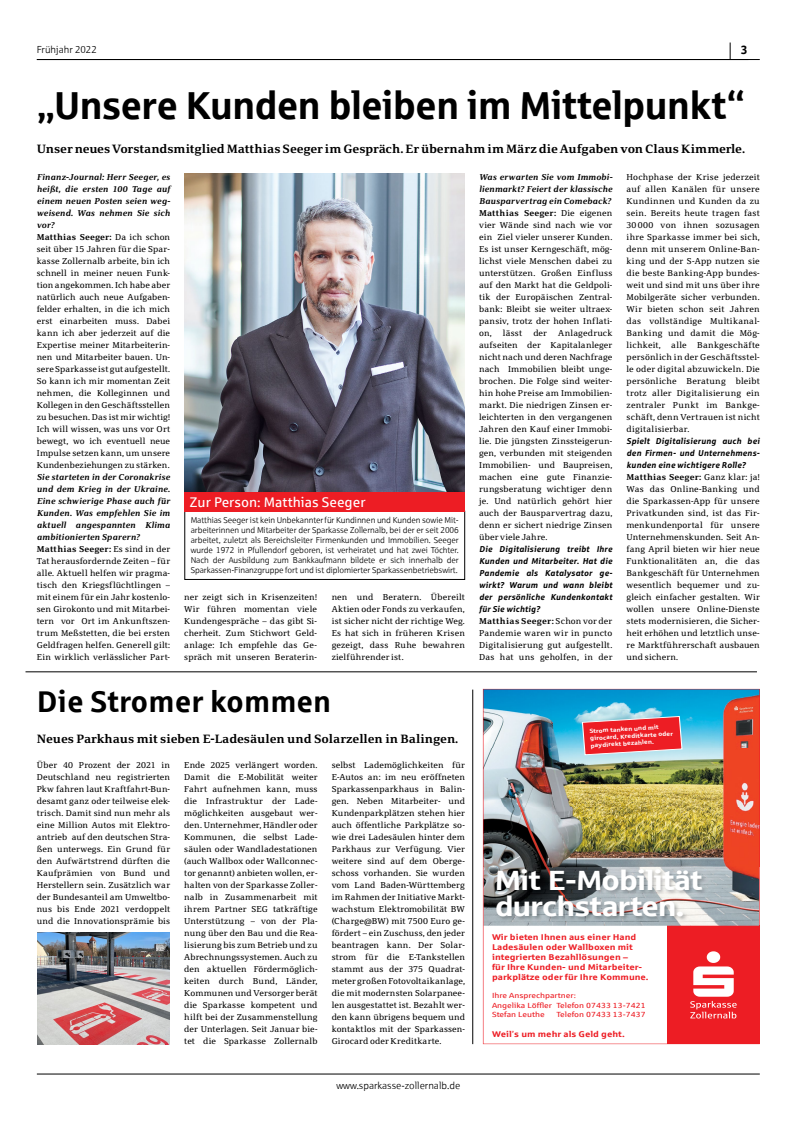
<style>
.page{position:relative;width:808px;height:1134px;background:#fff}
.page>*{position:absolute;margin:0;border:0;box-sizing:border-box;transform-origin:0 0}
.t1{font:700 39px "Sparkasse Rg";letter-spacing:-.025em;color:#000}
.t2{font:700 30px "Sparkasse Rg";color:#000}
.t3{font:27.8px/26px "Sparkasse Head";color:#fff;scale:1.16 1}
.t4{font:14px "Sparkasse Rg";color:#fff}
.t5{font:700 12px "Sparkasse Serif";letter-spacing:-.005em;color:#000}
.t6{font:700 12px "Sparkasse Rg";color:#000}
.t7{font:10px "Sparkasse Lt";color:#000}
.t8{font:8.5px/12px "Sparkasse Serif";letter-spacing:.015em;color:#000;text-align:justify}
.t9{font:8.5px/10px "Sparkasse Lt";letter-spacing:-.01em;color:#000;text-align:justify}
.t10{font:italic 700 8.5px/12px "Sparkasse Rg";letter-spacing:.01em;color:#000;text-align:justify}
.t11{font:700 8.4px/10px "Sparkasse Rg";color:#ed1d24;scale:1.16 1}
.t12{font:7.4px/9.3px "Sparkasse Rg";color:#ed1d24;scale:1.16 1}
.t13{font:700 5.9px/7.1px "Sparkasse Rg";color:#fff;scale:1.15 1}
.s1{font-weight:700;font-style:italic}
.s2{font-weight:700}
.s3{font-weight:400}
</style>
<div class="page">
<hr style="left:37px;top:1074px;width:723px;height:1px;background:#000">
<svg style="left:730px;top:43px;width:1px;height:16px"></svg>
<hr style="left:37px;top:59px;width:723px;height:1px;background:#000">
<img style="left:184px;top:173px;width:281px;height:319px">
<img style="left:37px;top:932px;width:132px;height:112px">
<img style="left:483px;top:689px;width:277px;height:355px">
<svg style="left:582px;top:716px;width:100px;height:39px;background:#e34951"></svg>
<img style="left:495px;top:869px;width:212px;height:53px">
<svg style="left:690px;top:951px;width:47px;height:67px"></svg>
<hr style="left:26px;top:672px;width:731px;height:1px;background:#000">
<div style="left:184px;top:511px;width:281px;height:69px;border:1px solid #000"></div>
<div style="left:184px;top:492px;width:281px;height:19px;background:#ed1d24"></div>
<hr style="left:472px;top:690px;width:1px;height:354px;background:#000">
<p class="t7" style="left:37px;top:44px;width:61px">Frühjahr 2022</p>
<h3 class="t6" style="left:741px;top:42px;width:8px">3</h3>
<h1 class="t1" style="left:37px;top:80px;width:710px">„Unsere Kunden bleiben im Mittelpunkt“</h1>
<h3 class="t5" style="left:37px;top:142px;width:710px">Unser neues Vorstandsmitglied Matthias Seeger im Gespräch. Er übernahm im März die Aufgaben von Claus Kimmerle.</h3>
<p class="t8" style="left:37px;top:171px;width:135px;text-align:left"><span class="s1">Finanz-Journal: Herr Seeger, es heißt, die ersten 100 Tage auf einem neuen Posten seien weg&shy;weisend. Was nehmen Sie sich vor?<br></span><span class="s2">Matthias Seeger:</span> Da ich schon seit über 15 Jahren für die Spar&shy;kasse Zollernalb arbeite, bin ich schnell in meiner neuen Funk&shy;tion angekommen. Ich habe aber natürlich auch neue Aufgaben&shy;felder erhalten, in die ich mich erst einarbeiten muss. Dabei kann ich aber jederzeit auf die<br>Expertise meiner Mitarbeiterin&shy;nen und Mitarbeiter bauen. Un&shy;sere Sparkasse ist gut aufgestellt.<br>So kann ich mir momentan Zeit nehmen, die Kolleginnen und<br>Kollegen in den Geschäftsstellen zu besuchen. Das ist mir wichtig!<br>Ich will wissen, was uns vor Ort bewegt, wo ich eventuell neue<br>Impulse setzen kann, um unsere<br>Kundenbeziehungen zu stärken.</p>
<p class="t8" style="left:37px;top:471px;width:135px;text-align:left"><span class="s1">Sie starteten in der Coronakrise und dem Krieg in der Ukraine.<br>Eine schwierige Phase auch für<br>Kunden. Was empfehlen Sie im aktuell angespannten Klima ambitionierten Sparern?<br></span><span class="s2">Matthias Seeger:</span> Es sind in der<br>Tat herausfordernde Zeiten – für alle. Aktuell helfen wir pragma&shy;tisch den Kriegsflüchtlingen – mit einem für ein Jahr kostenlo&shy;sen Girokonto und mit Mitarbei&shy;tern vor Ort im Ankunftszen&shy;trum Meßstetten, die bei ersten<br>Geldfragen helfen. Generell gilt:<br>Ein wirklich verlässlicher Part-</p>
<p class="t8" style="left:479px;top:171px;width:135px;text-align:left"><span class="s1">Was erwarten Sie vom Immobi&shy;lienmarkt? Feiert der klassische<br>Bausparvertrag ein Comeback?<br></span><span class="s2">Matthias Seeger:</span> Die eigenen vier Wände sind nach wie vor ein Ziel vieler unserer Kunden.<br>Es ist unser Kerngeschäft, mög&shy;lichst viele Menschen dabei zu unterstützen. Großen Einfluss auf den Markt hat die Geldpoli&shy;tik der Europäischen Zentral&shy;bank: Bleibt sie weiter ultraex&shy;pansiv, trotz der hohen Inflati&shy;on,</p>
<p class="t8" style="left:626px;top:171px;width:135px">Hochphase der Krise jederzeit auf allen Kanälen für unsere Kundinnen und Kunden da zu sein. Bereits heute tragen fast 30 000 von ihnen sozusagen ihre Sparkasse immer bei sich, denn mit unserem Online-Ban&shy;king und der S-App nutzen sie die beste Banking-App bundes&shy;weit und sind mit uns über ihre Mobilgeräte sicher verbunden.<br>Wir bieten schon seit Jahren das vollständige Multikanal-Banking und damit die Mög&shy;lichkeit, alle Bankgeschäfte persönlich in der Geschäftsstel&shy;le oder digital abzuwickeln. Die persönliche Beratung bleibt trotz aller Digitalisierung ein zentraler Punkt im Bankge&shy;schäft, denn Vertrauen ist nicht digitalisierbar.</p>
<p class="t10" style="left:626px;top:435px;width:135px">Spielt Digitalisierung auch bei den Firmen- und Unternehmens&shy;kunden eine wichtigere Rolle?</p>
<p class="t8" style="left:626px;top:471px;width:135px"><span class="s2">Matthias Seeger:</span> Ganz klar: ja!<br>Was das Online-Banking und die Sparkassen-App für unsere Privatkunden sind, ist das Fir&shy;menkundenportal für unsere Unternehmenskunden. Seit An&shy;fang April bieten wir hier neue Funktionalitäten an, die das Bankgeschäft für Unternehmen wesentlich bequemer und zu&shy;gleich einfacher gestalten. Wir wollen unsere Online-Dienste stets modernisieren, die Sicher&shy;heit erhöhen und letztlich unse&shy;re Marktführerschaft ausbauen und sichern.</p>
<p class="t8" style="left:479px;top:327px;width:135px;text-indent:79px">Anlagedruck aufseiten der Kapitalanleger nicht nach und deren Nachfrage nach Immobilien bleibt unge&shy;brochen. Die Folge sind weiter&shy;hin hohe Preise am Immobilien&shy;markt. Die niedrigen Zinsen er&shy;leichterten in den vergangenen Jahren den Kauf einer Immobi&shy;lie. Die jüngsten Zinssteigerun&shy;gen, verbunden mit steigenden Immobilien- und Baupreisen, machen eine gute Finanzie&shy;rungsberatung wichtiger denn je. Und natürlich gehört hier auch der Bausparvertrag dazu, denn er sichert niedrige Zinsen über viele Jahre.</p>
<p class="t10" style="left:479px;top:543px;width:135px">Die Digitalisierung treibt Ihre Kunden und Mitarbeiter. Hat die Pandemie als Katalysator ge&shy;wirkt? Warum und wann bleibt der persönliche Kundenkontakt für Sie wichtig?</p>
<p class="t8" style="left:479px;top:615px;width:135px"><span class="s2">Matthias Seeger:</span> Schon vor der Pandemie waren wir in puncto Digitalisierung gut aufgestellt.<br>Das hat uns geholfen, in der</p>
<p class="t8" style="left:503px;top:327px;width:21px">lässt</p>
<p class="t8" style="left:533px;top:327px;width:15px">der</p>
<h3 class="t4" style="left:190px;top:493px;width:177px">Zur Person: Matthias Seeger</h3>
<p class="t9" style="left:191px;top:515px;width:270px">Matthias Seeger ist kein Unbekannter für Kundinnen und Kunden sowie Mit&shy;arbeiterinnen und Mitarbeiter der Sparkasse Zollernalb, bei der er seit 2006 arbeitet, zuletzt als Bereichsleiter Firmenkunden und Immobilien. Seeger wurde 1972 in Pfullendorf geboren, ist verheiratet und hat zwei Töchter.<br>Nach der Ausbildung zum Bankkaufmann bildete er sich innerhalb der Sparkassen-Finanzgruppe fort und ist diplomierter Sparkassenbetriebswirt.</p>
<p class="t8" style="left:184px;top:591px;width:134px">ner zeigt sich in Krisenzeiten!<br>Wir führen momentan viele Kundengespräche – das gibt Si&shy;cherheit. Zum Stichwort Geld&shy;anlage: Ich empfehle das Ge&shy;spräch mit unseren Beraterin-</p>
<p class="t8" style="left:332px;top:591px;width:135px">nen und Beratern. Übereilt Aktien oder Fonds zu verkaufen, ist sicher nicht der richtige Weg.<br>Es hat sich in früheren Krisen gezeigt, dass Ruhe bewahren zielführender ist.</p>
<h2 class="t2" style="left:37px;top:682px;width:296px">Die Stromer kommen</h2>
<h3 class="t5" style="left:37px;top:731px;width:423px">Neues Parkhaus mit sieben E-Ladesäulen und Solarzellen in Balingen.</h3>
<p class="t8" style="left:37px;top:759px;width:135px">Über 40 Prozent der 2021 in Deutschland neu registrierten Pkw fahren laut Kraftfahrt-Bun&shy;desamt ganz oder teilweise elek&shy;trisch. Damit sind nun mehr als eine Million Autos mit Elektro&shy;antrieb auf den deutschen Stra&shy;ßen unterwegs. Ein Grund für den Aufwärtstrend dürften die Kaufprämien von Bund und Herstellern sein. Zusätzlich war der Bundesanteil am Umweltbo&shy;nus bis Ende 2021 verdoppelt und die Innovationsprämie bis</p>
<p class="t8" style="left:184px;top:759px;width:135px">Ende 2025 verlängert worden.<br>Damit die E-Mobilität weiter Fahrt aufnehmen kann, muss die Infrastruktur der Lade&shy;möglichkeiten ausgebaut wer&shy;den. Unternehmer, Händler oder Kommunen, die selbst Lade&shy;säulen oder Wandladestationen (auch Wallbox oder Wallconnec&shy;tor genannt) anbieten wollen, er&shy;halten von der Sparkasse Zoller&shy;nalb in Zusammenarbeit mit ihrem Partner SEG tatkräftige Unterstützung – von der Pla&shy;nung über den Bau und die Rea&shy;lisierung bis zum Betrieb und zu Abrechnungssystemen. Auch zu den aktuellen Fördermöglich&shy;keiten durch Bund, Länder, Kommunen und Versorger berät die Sparkasse kompetent und hilft bei der Zusammenstellung der Unterlagen. Seit Januar bie&shy;tet die Sparkasse Zollernalb</p>
<p class="t8" style="left:332px;top:759px;width:135px">selbst Lademöglichkeiten für E-Autos an: im neu eröffneten Sparkassenparkhaus in Balin&shy;gen. Neben Mitarbeiter- und Kundenparkplätzen stehen hier auch öffentliche Parkplätze so&shy;wie drei Ladesäulen hinter dem Parkhaus zur Verfügung. Vier weitere sind auf dem Oberge&shy;schoss vorhanden. Sie wurden vom Land Baden-Württemberg im Rahmen der Initiative Markt&shy;wachstum Elektromobilität BW (Charge@BW) mit 7500 Euro ge&shy;fördert – ein Zuschuss, den jeder beantragen kann. Der Solar&shy;strom für die E-Tankstellen stammt aus der 375 Quadrat&shy;meter großen Fotovoltaikanlage, die mit modernsten Solarpanee&shy;len ausgestattet ist. Bezahlt wer&shy;den kann übrigens bequem und kontaktlos mit der Sparkassen-Girocard oder Kreditkarte.</p>
<p class="t7" style="left:336px;top:1080px;width:125px">www.sparkasse-zollernalb.de</p>
<p class="t13" style="left:589px;top:727px;width:74px;rotate:-3deg">Strom tanken und mit girocard, Kreditkarte oder paydirekt bezahlen.</p>
<h3 class="t3" style="left:495px;top:866px;width:180px">Mit E-Mobilität durchstarten.</h3>
<p class="t11" style="left:492px;top:931px;width:137px">Wir bieten Ihnen aus einer Hand<br>Ladesäulen oder Wallboxen mit integrierten Bezahllösungen –<br>für Ihre Kunden- und Mitarbeiter&shy;parkplätze oder für Ihre Kommune.</p>
<p class="t12" style="left:492px;top:991px;width:134px">Ihre Ansprechpartner:<br>Angelika Löffler Telefon 07433 13-7421<br>Stefan Leuthe</p>
<p class="t12" style="left:556px;top:1009px;width:78px">Telefon 07433 13-7437</p>
<p class="t11" style="left:492px;top:1028px;width:116px">Weil<span class="s3">’</span>s um mehr als Geld geht.</p>
</div>
